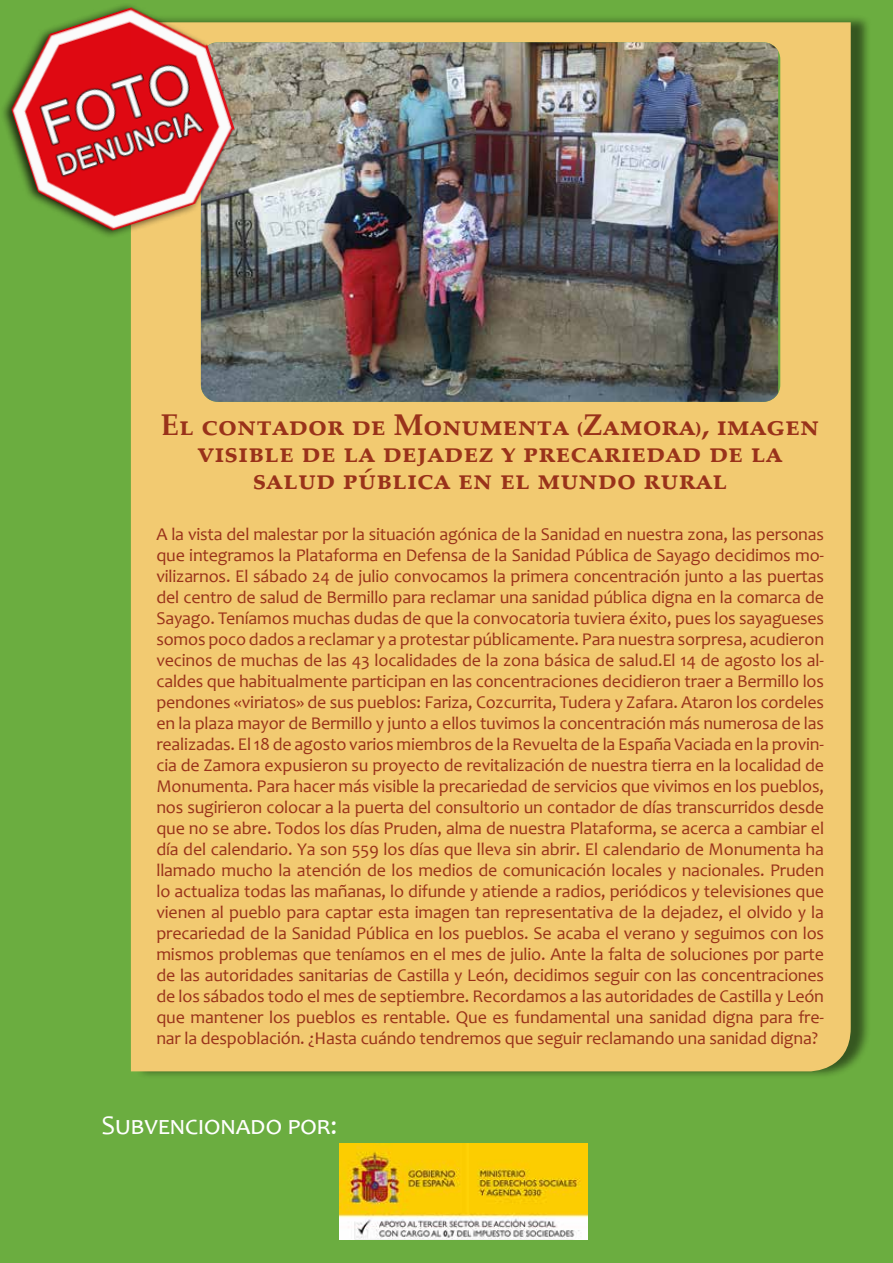
<style>
.page{position:relative;width:893px;height:1263px;background:#6bad40}
.page>*{position:absolute;margin:0;border:0;box-sizing:border-box;transform-origin:0 0}
.t1{font:700 30px/27px "Palatino Linotype";color:#99321a;text-align:center}
.t2{font:27px "Candara";letter-spacing:.01em;color:#fff}
.t3{font:18px/21px "Candara";letter-spacing:-.01em;color:#99321a;text-align:justify}
</style>
<div class="page">
<div style="left:135px;top:14px;width:736px;height:1065px;background:#000;opacity:.5"></div>
<div style="left:131px;top:22px;width:720px;height:1049px;background:#f2ca71"></div>
<img style="left:201px;top:42px;width:577px;height:360px">
<img style="left:3px;top:5px;width:250px;height:244px">
<img style="left:339px;top:1143px;width:249px;height:96px">
<h1 class="t1" style="left:161px;top:410px;width:660px">El contador de Monumenta (Zamora), imagen visible de la dejadez y precariedad de la salud pública en el mundo rural</h1>
<p class="t3" style="left:156px;top:523px;width:669px">A la vista del malestar por la situación agónica de la Sanidad en nuestra zona, las personas que integramos la Plataforma en Defensa de la Sanidad Pública de Sayago decidimos mo&shy;vilizarnos. El sábado 24 de julio convocamos la primera concentración junto a las puertas del centro de salud de Bermillo para reclamar una sanidad pública digna en la comarca de Sayago. Teníamos muchas dudas de que la convocatoria tuviera éxito, pues los sayagueses somos poco dados a reclamar y a protestar públicamente. Para nuestra sorpresa, acudieron vecinos de muchas de las 43 localidades de la zona básica de salud.El 14 de agosto los al&shy;caldes que habitualmente participan en las concentraciones decidieron traer a Bermillo los pendones «viriatos» de sus pueblos: Fariza, Cozcurrita, Tudera y Zafara. Ataron los cordeles en la plaza mayor de Bermillo y junto a ellos tuvimos la concentración más numerosa de las realizadas. El 18 de agosto varios miembros de la Revuelta de la España Vaciada en la provin&shy;cia de Zamora expusieron su proyecto de revitalización de nuestra tierra en la localidad de Monumenta. Para hacer más visible la precariedad de servicios que vivimos en los pueblos, nos sugirieron colocar a la puerta del consultorio un contador de días transcurridos desde que no se abre. Todos los días Pruden, alma de nuestra Plataforma, se acerca a cambiar el día del calendario. Ya son 559 los días que lleva sin abrir. El calendario de Monumenta ha llamado mucho la atención de los medios de comunicación locales y nacionales. Pruden lo actualiza todas las mañanas, lo difunde y atiende a radios, periódicos y televisiones que vienen al pueblo para captar esta imagen tan representativa de la dejadez, el olvido y la precariedad de la Sanidad Pública en los pueblos. Se acaba el verano y seguimos con los mismos problemas que teníamos en el mes de julio. Ante la falta de soluciones por parte de las autoridades sanitarias de Castilla y León, decidimos seguir con las concentraciones de los sábados todo el mes de septiembre. Recordamos a las autoridades de Castilla y León que mantener los pueblos es rentable. Que es fundamental una sanidad digna para fre&shy;nar la despoblación. ¿Hasta cuándo tendremos que seguir reclamando una sanidad digna?</p>
<h2 class="t2" style="left:101px;top:1109px;width:237px">Subvencionado por:</h2>
</div>
